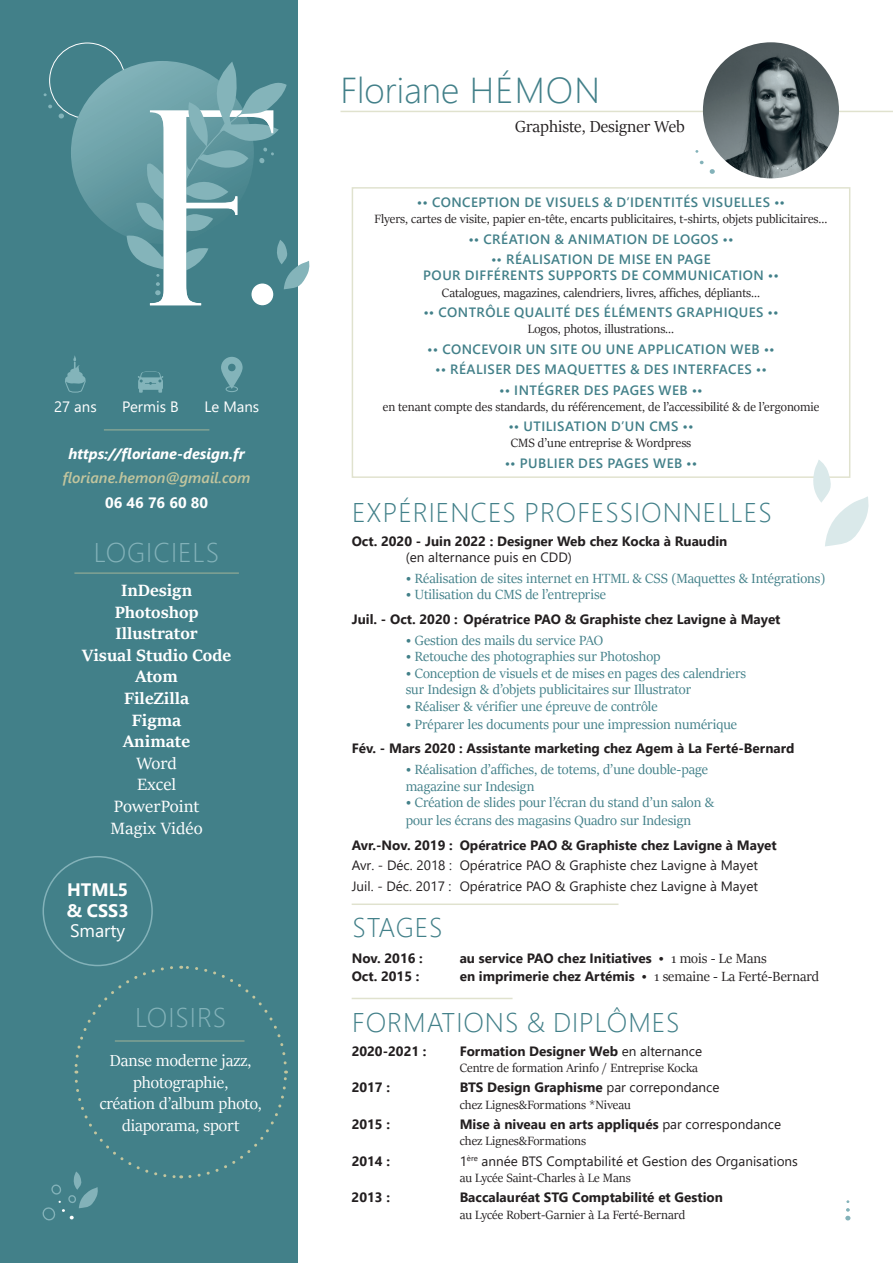
<style>
.page{position:relative;width:893px;height:1263px;background:#fff}
.page>*{position:absolute;margin:0;border:0;box-sizing:border-box;transform-origin:0 0}
.t1{font:300 36px "Segoe UI";color:#428089}
.t2{font:300 27px "Segoe UI";letter-spacing:.035em;color:#428089}
.t3{font:300 27px "Segoe UI";letter-spacing:.035em;color:#83b2b9}
.t4{font:700 18px/21.6px "Sitka Heading";color:#fff;text-align:center}
.t5{font:18px/21.6px "Sitka Banner";color:#fff;text-align:center}
.t6{font:18px/21.6px "Sitka Heading";color:#fff;text-align:center}
.t7{font:18px "Sitka Banner";color:#231f20}
.t8{font:700 18px/21.6px "Segoe UI";color:#fff}
.t9{font:18px "Segoe UI";color:#fff}
.t10{font:15px/16.5px "Sitka Banner";color:#428089}
.t11{font:15px "Sitka Banner";color:#231f20}
.t12{font:italic 700 15px "Segoe UI";color:#fff}
.t13{font:italic 600 15px "Segoe UI";color:#c2c59e}
.t14{font:15px "Segoe UI";color:#fff}
.t15{font:700 15px "Segoe UI";color:#fff}
.t16{font:700 13.5px "Segoe UI";color:#231f20}
.t17{font:13.5px "Sitka Banner";color:#231f20}
.t18{font:600 13.5px/16.2px "Segoe UI";letter-spacing:.035em;color:#428089;text-align:center}
.t19{font:13.5px/20.4px "Segoe UI";color:#231f20}
.s1{font-family:"Sitka Banner";font-weight:400;font-size:15px}
.s2{font-family:"Segoe UI";font-weight:700;font-size:13.5px}
.s3{font-weight:400}
</style>
<div class="page">
<div style="left:0;top:0;width:298px;height:1263px;background:#428089"></div>
<hr style="left:340px;top:111px;width:553px;height:1px;background:#c2c59e">
<hr style="left:74px;top:572px;width:165px;height:2px;background:#c2c59e">
<hr style="left:352px;top:903px;width:266px;height:2px;background:#c2c59e">
<hr style="left:352px;top:998px;width:161px;height:1px;background:#c2c59e">
<div style="left:43px;top:856px;width:110px;height:110px;border:2px solid #83b2b9;border-radius:50%"></div>
<div style="left:352px;top:187px;width:498px;height:291px;border:2px solid #c2c59e"></div>
<svg style="left:42px;top:964px;width:246px;height:257px"></svg>
<hr style="left:115px;top:1040px;width:130px;height:2px;background:#c2c59e">
<img style="left:703px;top:42px;width:136px;height:136px;border-radius:68px">
<svg style="left:700px;top:161px;width:4px;height:3px"></svg>
<svg style="left:710px;top:169px;width:5px;height:5px"></svg>
<svg style="left:845px;top:1200px;width:5px;height:20px"></svg>
<svg style="left:812px;top:459px;width:57px;height:87px"></svg>
<svg style="left:65px;top:355px;width:21px;height:38px"></svg>
<svg style="left:138px;top:371px;width:25px;height:22px"></svg>
<div style="left:226px;top:386px;width:12px;height:6px;border:1px solid #83b4ba;border-radius:50%"></div>
<svg style="left:221px;top:357px;width:22px;height:32px"></svg>
<hr style="left:104px;top:429px;width:105px;height:2px;background:#c2c59e">
<div style="left:71px;top:61px;width:183px;height:183px;background:linear-gradient(to bottom,#88b7bd,#528c94);border-radius:92px"></div>
<svg style="left:48px;top:105px;width:4px;height:3px"></svg>
<svg style="left:59px;top:114px;width:5px;height:4px"></svg>
<svg style="left:127px;top:62px;width:183px;height:243px"></svg>
<p class="t14" style="left:54px;top:393px;width:44px">27 ans</p>
<p class="t14" style="left:122px;top:393px;width:58px">Permis B</p>
<p class="t14" style="left:204px;top:393px;width:56px">Le Mans</p>
<p class="t12" style="left:69px;top:439px;width:178px">https://floriane-design.fr</p>
<p class="t13" style="left:63px;top:464px;width:189px">floriane.hemon@gmail.com</p>
<p class="t15" style="left:105px;top:488px;width:104px">06 46 76 60 80</p>
<h2 class="t3" style="left:94px;top:527px;width:127px">LOGICIELS</h2>
<p class="t4" style="left:82px;top:578px;width:150px">InDesign<br>Photoshop<br>Illustrator<br>Visual Studio Code<br>Atom<br>FileZilla<br>Figma<br>Animate</p>
<p class="t6" style="left:111px;top:751px;width:94px">Word<br>Excel<br>PowerPoint<br>Magix Vidéo</p>
<p class="t8" style="left:67px;top:877px;width:64px">HTML5 &amp; CSS3</p>
<p class="t9" style="left:70px;top:913px;width:57px">Smarty</p>
<h2 class="t3" style="left:135px;top:992px;width:93px">LOISIRS</h2>
<p class="t5" style="left:100px;top:1049px;width:164px">Danse moderne jazz, photographie,<br>création d’album photo, diaporama, sport</p>
<h1 class="t1" style="left:340px;top:56px;width:261px">Floriane HÉMON</h1>
<p class="t7" style="left:515px;top:114px;width:171px">Graphiste, Designer Web</p>
<p class="t18" style="left:417px;top:193px;width:370px">•• CONCEPTION DE VISUELS &amp; D’IDENTITÉS VISUELLES ••</p>
<p class="t17" style="left:375px;top:210px;width:454px">Flyers, cartes de visite, papier en-tête, encarts publicitaires, t-shirts, objets publicitaires...</p>
<p class="t18" style="left:468px;top:230px;width:267px">•• CRÉATION &amp; ANIMATION DE LOGOS ••</p>
<p class="t18" style="left:423px;top:250px;width:357px">•• RÉALISATION DE MISE EN PAGE<br>POUR DIFFÉRENTS SUPPORTS DE COMMUNICATION ••</p>
<p class="t17" style="left:442px;top:283px;width:320px">Catalogues, magazines, calendriers, livres, affiches, dépliants...</p>
<p class="t18" style="left:423px;top:303px;width:357px">•• CONTRÔLE QUALITÉ DES ÉLÉMENTS GRAPHIQUES ••</p>
<p class="t17" style="left:528px;top:320px;width:148px">Logos, photos, illustrations...</p>
<p class="t18" style="left:427px;top:340px;width:349px">•• CONCEVOIR UN SITE OU UNE APPLICATION WEB ••</p>
<p class="t18" style="left:435px;top:360px;width:333px">•• RÉALISER DES MAQUETTES &amp; DES INTERFACES ••</p>
<p class="t18" style="left:499px;top:381px;width:205px">•• INTÉGRER DES PAGES WEB ••</p>
<p class="t17" style="left:383px;top:397px;width:438px">en tenant compte des standards, du référencement, de l’accessibilité &amp; de l’ergonomie</p>
<p class="t18" style="left:508px;top:417px;width:187px">•• UTILISATION D’UN CMS ••</p>
<p class="t17" style="left:511px;top:434px;width:182px">CMS d’une entreprise &amp; Wordpress</p>
<p class="t18" style="left:505px;top:454px;width:194px">•• PUBLIER DES PAGES WEB ••</p>
<h2 class="t2" style="left:352px;top:486px;width:421px">EXPÉRIENCES PROFESSIONNELLES</h2>
<p class="t16" style="left:352px;top:528px;width:377px">Oct. 2020 - Juin 2022 : Designer Web chez Kocka à Ruaudin</p>
<p class="t19" style="left:406px;top:546px;width:168px">(en alternance puis en CDD)</p>
<p class="t10" style="left:406px;top:569px;width:421px">• Réalisation de sites internet en HTML &amp; CSS (Maquettes &amp; Intégrations)</p>
<p class="t10" style="left:406px;top:586px;width:202px">• Utilisation du CMS de l’entreprise</p>
<p class="t16" style="left:352px;top:606px;width:430px">Juil. - Oct. 2020 : Opératrice PAO &amp; Graphiste chez Lavigne à Mayet</p>
<p class="t10" style="left:406px;top:631px;width:199px">• Gestion des mails du service PAO</p>
<p class="t10" style="left:406px;top:648px;width:256px">• Retouche des photographies sur Photoshop</p>
<p class="t10" style="left:406px;top:664px;width:342px">• Conception de visuels et de mises en pages des calendriers sur Indesign &amp; d’objets publicitaires sur Illustrator</p>
<p class="t10" style="left:406px;top:697px;width:253px">• Réaliser &amp; vérifier une épreuve de contrôle</p>
<p class="t10" style="left:406px;top:715px;width:333px">• Préparer les documents pour une impression numérique</p>
<p class="t16" style="left:352px;top:736px;width:444px">Fév. - Mars 2020 : Assistante marketing chez Agem à La Ferté-Bernard</p>
<p class="t10" style="left:406px;top:761px;width:304px">• Réalisation d’affiches, de totems, d’une double-page magazine sur Indesign</p>
<p class="t10" style="left:406px;top:793px;width:310px;line-height:18px">• Création de slides pour l’écran du stand d’un salon &amp; pour les écrans des magasins Quadro sur Indesign</p>
<p class="t16" style="left:352px;top:832px;width:427px">Avr.-Nov. 2019 : Opératrice PAO &amp; Graphiste chez Lavigne à Mayet</p>
<p class="t19" style="left:352px;top:854px;width:408px">Avr. - Déc. 2018 : Opératrice PAO &amp; Graphiste chez Lavigne à Mayet<br>Juil. - Déc. 2017 : Opératrice PAO &amp; Graphiste chez Lavigne à Mayet</p>
<h2 class="t2" style="left:352px;top:902px;width:92px">STAGES</h2>
<p class="t16" style="left:352px;top:946px;width:73px">Nov. 2016 :</p>
<p class="t16" style="left:460px;top:946px;width:308px">au service PAO chez Initiatives <span class="s1">• 1 mois - Le Mans</span></p>
<p class="t16" style="left:352px;top:964px;width:69px">Oct. 2015 :</p>
<p class="t11" style="left:460px;top:966px;width:361px"><span class="s2">en imprimerie chez Artémis</span> • 1 semaine - La Ferté-Bernard</p>
<h2 class="t2" style="left:352px;top:996px;width:329px">FORMATIONS &amp; DIPLÔMES</h2>
<p class="t16" style="left:352px;top:1038px;width:76px">2020-2021 :</p>
<p class="t16" style="left:460px;top:1038px;width:244px">Formation Designer Web <span class="s3">en alternance</span></p>
<p class="t17" style="left:460px;top:1058px;width:240px">Centre de formation Arinfo / Entreprise Kocka</p>
<p class="t16" style="left:352px;top:1075px;width:40px">2017 :</p>
<p class="t16" style="left:460px;top:1075px;width:261px">BTS Design Graphisme <span class="s3">par correpondance</span></p>
<p class="t17" style="left:460px;top:1095px;width:173px">chez Lignes&amp;Formations *Niveau</p>
<p class="t16" style="left:352px;top:1111px;width:40px">2015 :</p>
<p class="t16" style="left:460px;top:1111px;width:323px">Mise à niveau en arts appliqués <span class="s3">par correspondance</span></p>
<p class="t17" style="left:460px;top:1132px;width:128px">chez Lignes&amp;Formations</p>
<p class="t16" style="left:352px;top:1148px;width:40px">2014 :</p>
<p class="t19" style="left:460px;top:1149px;width:340px">1<sup>ère</sup> année BTS Comptabilité et Gestion des Organisations</p>
<p class="t17" style="left:460px;top:1168px;width:173px">au Lycée Saint-Charles à Le Mans</p>
<p class="t16" style="left:352px;top:1185px;width:40px">2013 :</p>
<p class="t16" style="left:460px;top:1185px;width:265px">Baccalauréat STG Comptabilité et Gestion</p>
<p class="t17" style="left:460px;top:1205px;width:227px">au Lycée Robert-Garnier à La Ferté-Bernard</p>
</div>
